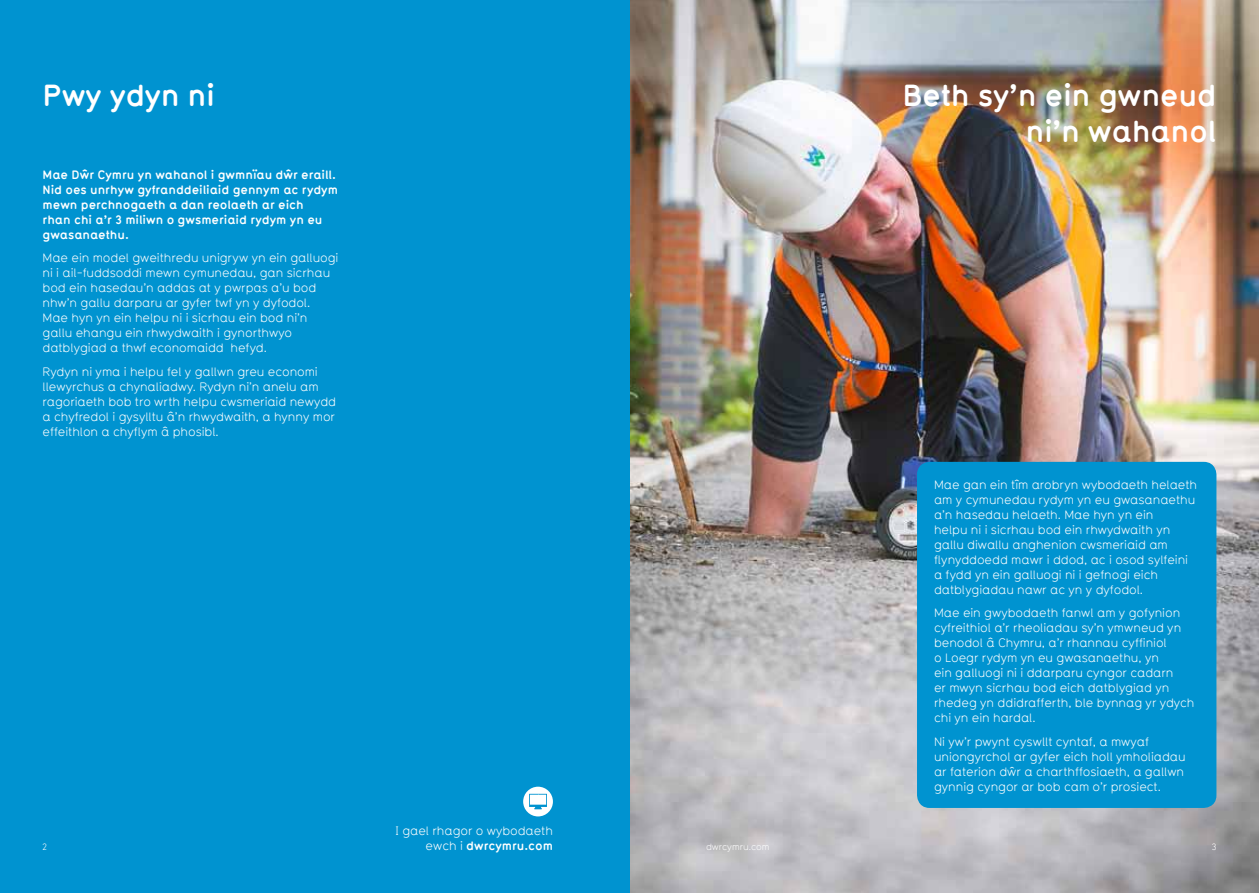
<style>
.page{position:relative;width:1259px;height:893px;background:#fff}
.page>*{position:absolute;margin:0;border:0;box-sizing:border-box;transform-origin:0 0}
.t1{font:700 30px/36px "Typ Reg Bol";letter-spacing:-.01em;color:#fff;text-align:right}
.t2{font:12px/15px "Typ Reg Bol";color:#fff}
.t3{font:700 12px/15px "Typ Reg Bol";color:#fff}
.t4{font:9px "Typ Reg Bol";color:#fff}
.s1{font-weight:400}
</style>
<div class="page">
<img style="left:629px;top:0;width:630px;height:893px">
<div style="left:0;top:0;width:629px;height:893px;background:#0093d0"></div>
<div style="left:917px;top:462px;width:299px;height:346px;background:#0093d0;border-radius:13px"></div>
<div style="left:523px;top:787px;width:30px;height:29px;background:#fff;border-radius:50%"></div>
<svg style="left:529px;top:794px;width:18px;height:15px"></svg>
<h1 class="t1" style="left:43px;top:76px;width:174px">Pwy ydyn ni</h1>
<h1 class="t1" style="left:902px;top:76px;width:315px">Beth sy’n ein gwneud ni’n wahanol</h1>
<p class="t3" style="left:43px;top:166px;width:297px">Mae Dwˆr Cymru yn wahanol i gwmnïau dwˆr eraill.<br>Nid oes unrhyw gyfranddeiliaid gennym ac rydym mewn perchnogaeth a dan reolaeth ar eich<br>rhan chi a’r 3 miliwn o gwsmeriaid rydym yn eu gwasanaethu.</p>
<p class="t2" style="left:43px;top:250px;width:297px">Mae ein model gweithredu unigryw yn ein galluogi ni i ail-fuddsoddi mewn cymunedau, gan sicrhau bod ein hasedau’n addas at y pwrpas a’u bod nhw’n gallu darparu ar gyfer twf yn y dyfodol.<br>Mae hyn yn ein helpu ni i sicrhau ein bod ni’n gallu ehangu ein rhwydwaith i gynorthwyo datblygiad a thwf economaidd hefyd.</p>
<p class="t2" style="left:43px;top:363px;width:295px">Rydyn ni yma i helpu fel y gallwn greu economi llewyrchus a chynaliadwy. Rydyn ni’n anelu am ragoriaeth bob tro wrth helpu cwsmeriaid newydd a chyfredol i gysylltu â’n rhwydwaith, a hynny mor effeithlon a chyflym â phosibl.</p>
<p class="t2" style="left:395px;top:823px;width:159px">I gael rhagor o wybodaeth</p>
<p class="t2" style="left:934px;top:477px;width:264px">Mae gan ein tîm arobryn wybodaeth helaeth am y cymunedau rydym yn eu gwasanaethu a’n hasedau helaeth. Mae hyn yn ein<br>helpu ni i sicrhau bod ein rhwydwaith yn gallu diwallu anghenion cwsmeriaid am flynyddoedd mawr i ddod, ac i osod sylfeini a fydd yn ein galluogi ni i gefnogi eich datblygiadau nawr ac yn y dyfodol.</p>
<p class="t2" style="left:934px;top:605px;width:262px">Mae ein gwybodaeth fanwl am y gofynion cyfreithiol a’r rheoliadau sy’n ymwneud yn benodol â Chymru, a’r rhannau cyffiniol<br>o Loegr rydym yn eu gwasanaethu, yn<br>ein galluogi ni i ddarparu cyngor cadarn<br>er mwyn sicrhau bod eich datblygiad yn rhedeg yn ddidrafferth, ble bynnag yr ydych chi yn ein hardal.</p>
<p class="t2" style="left:934px;top:734px;width:253px">Ni yw’r pwynt cyswllt cyntaf, a mwyaf uniongyrchol ar gyfer eich holl ymholiadau ar faterion dwˆr a charthffosiaeth, a gallwn gynnig cyngor ar bob cam o’r prosiect.</p>
<p class="t4" style="left:43px;top:841px;width:6px">2</p>
<p class="t3" style="left:425px;top:838px;width:129px"><span class="s1">ewch i</span> dwrcymru.com</p>
<p class="t4" style="left:706px;top:841px;width:65px">dwrcymru.com</p>
<p class="t4" style="left:1211px;top:841px;width:6px">3</p>
</div>
